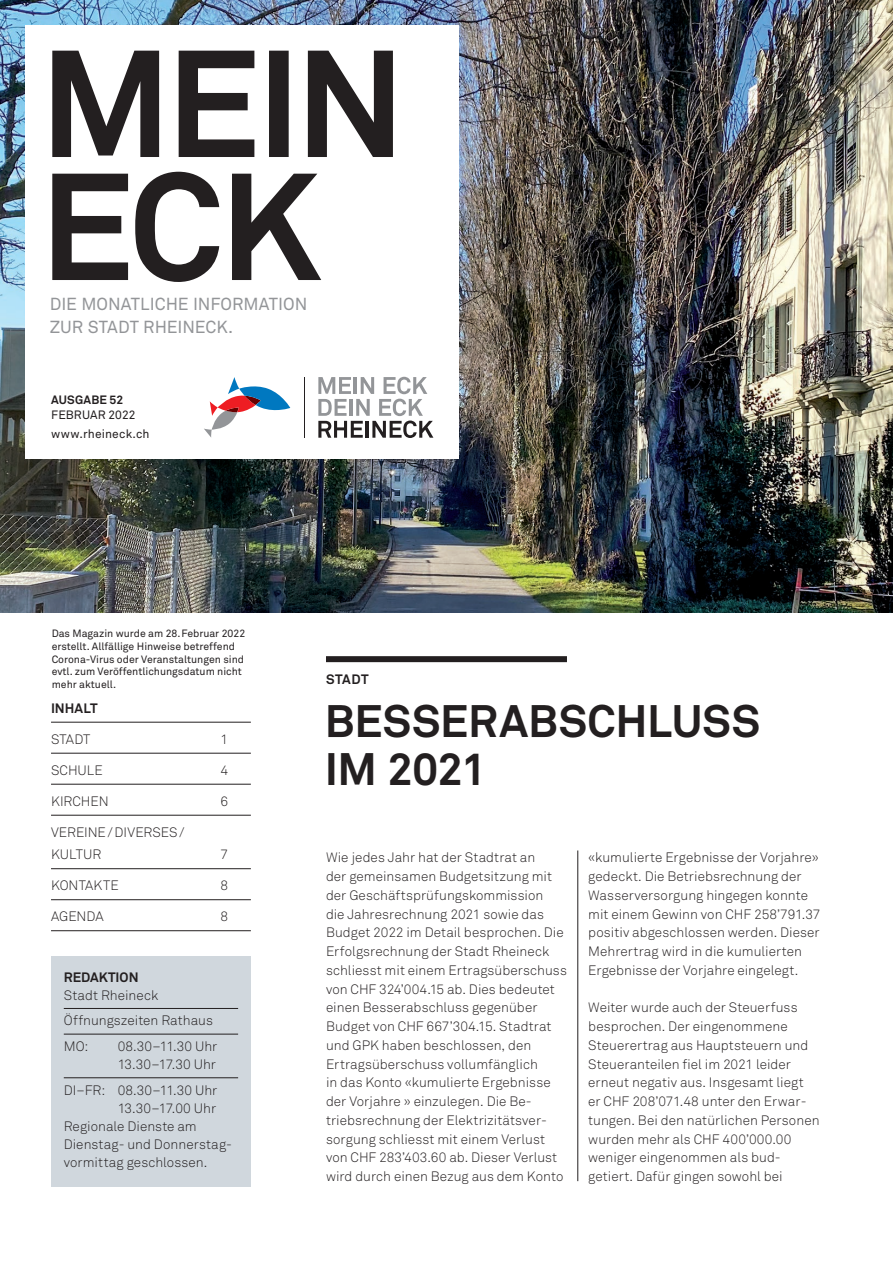
<style>
.page{position:relative;width:893px;height:1263px;background:#fff}
.page>*{position:absolute;margin:0;border:0;box-sizing:border-box;transform-origin:0 0}
.t1{font:700 45px/48px "Akkurat Pro";letter-spacing:-.005em;color:#231f20}
.t2{font:17.25px/22.5px "Akkurat Pro";color:#939598}
.Lauftext{font:300 13.5px/18.8px "Akkurat Pro";letter-spacing:.005em;color:#231f20}
.Lauftext-2{font:700 13.5px "Akkurat Pro";color:#231f20}
.Untertitel___Lead{font:700 13.5px "Akkurat Pro";letter-spacing:.03em;color:#231f20}
.t3{font:12px "Akkurat Pro";letter-spacing:.01em;color:#231f20}
.t4{font:700 12px "Akkurat Pro";letter-spacing:.015em;color:#231f20}
.Legende{font:10.5px/12.6px "Akkurat Pro";color:#231f20}
</style>
<div class="page">
<img style="left:0;top:0;width:893px;height:613px">
<div style="left:51px;top:956px;width:200px;height:230px;background:#d0d7dd"></div>
<hr style="left:64px;top:1008px;width:174px;height:1px;background:#231f20">
<hr style="left:64px;top:1034px;width:174px;height:1px;background:#231f20">
<hr style="left:64px;top:1077px;width:174px;height:1px;background:#231f20">
<div style="left:26px;top:26px;width:433px;height:433px;background:#fff"></div>
<svg style="left:52px;top:51px;width:341px;height:231px"></svg>
<hr style="left:304px;top:377px;width:1px;height:61px;background:#231f20">
<svg style="left:204px;top:377px;width:86px;height:60px"></svg>
<svg style="left:318px;top:377px;width:115px;height:61px"></svg>
<hr style="left:51px;top:722px;width:200px;height:1px;background:#231f20">
<hr style="left:51px;top:753px;width:200px;height:1px;background:#231f20">
<hr style="left:51px;top:784px;width:200px;height:1px;background:#231f20">
<hr style="left:51px;top:815px;width:200px;height:1px;background:#231f20">
<hr style="left:51px;top:868px;width:200px;height:1px;background:#231f20">
<hr style="left:51px;top:899px;width:200px;height:1px;background:#231f20">
<hr style="left:51px;top:930px;width:200px;height:1px;background:#231f20">
<div style="left:326px;top:656px;width:241px;height:6px;background:#231f20"></div>
<hr style="left:577px;top:850px;width:1px;height:331px;background:#231f20">
<p class="t2" style="left:50px;top:294px;width:259px">DIE MONATLICHE INFORMATION<br>ZUR STADT RHEINECK.</p>
<p class="t4" style="left:51px;top:392px;width:73px">AUSGABE 52</p>
<p class="t3" style="left:51px;top:408px;width:86px">FEBRUAR 2022</p>
<p class="t3" style="left:51px;top:427px;width:100px">www.rheineck.ch</p>
<p class="Legende" style="left:52px;top:628px;width:195px">Das Magazin wurde am 28.Februar 2022 erstellt. Allfällige Hinweise betreffend Corona-Virus oder Veranstaltungen sind evtl. zum Veröffentlichungsdatum nicht mehr aktuell.</p>
<p class="Lauftext-2" style="left:51px;top:700px;width:48px">INHALT</p>
<p class="Lauftext" style="left:51px;top:730px;width:41px">STADT</p>
<p class="Lauftext" style="left:220px;top:730px;width:9px">1</p>
<p class="Lauftext" style="left:51px;top:761px;width:53px">SCHULE</p>
<p class="Lauftext" style="left:220px;top:761px;width:9px">4</p>
<p class="Lauftext" style="left:51px;top:792px;width:59px">KIRCHEN</p>
<p class="Lauftext" style="left:220px;top:792px;width:9px">6</p>
<p class="Lauftext" style="left:51px;top:821px;width:135px;line-height:22.5px">VEREINE/DIVERSES/<br>KULTUR</p>
<p class="Lauftext" style="left:220px;top:845px;width:9px">7</p>
<p class="Lauftext" style="left:51px;top:876px;width:69px">KONTAKTE</p>
<p class="Lauftext" style="left:220px;top:876px;width:9px">8</p>
<p class="Lauftext" style="left:51px;top:907px;width:54px">AGENDA</p>
<p class="Lauftext" style="left:220px;top:907px;width:9px">8</p>
<p class="Lauftext-2" style="left:64px;top:968px;width:76px">REDAKTION</p>
<p class="Lauftext" style="left:64px;top:986px;width:96px">Stadt Rheineck</p>
<p class="Lauftext" style="left:64px;top:1011px;width:151px">Öffnungszeiten Rathaus</p>
<p class="Lauftext" style="left:64px;top:1037px;width:26px">MO:</p>
<p class="Lauftext" style="left:118px;top:1037px;width:101px;line-height:18px">08.30–11.30 Uhr<br>13.30–17.30 Uhr</p>
<p class="Lauftext" style="left:64px;top:1081px;width:155px">DI–FR: 08.30–11.30 Uhr</p>
<p class="Lauftext" style="left:118px;top:1099px;width:100px">13.30–17.00 Uhr</p>
<p class="Lauftext" style="left:64px;top:1117px;width:135px">Regionale Dienste am</p>
<p class="Lauftext" style="left:64px;top:1135px;width:170px">Dienstag- und Donnerstag-</p>
<p class="Lauftext" style="left:64px;top:1153px;width:145px">vormittag geschlossen.</p>
<p class="Untertitel___Lead" style="left:326px;top:671px;width:44px">STADT</p>
<p class="t1" style="left:325px;top:698px;width:437px">BESSERABSCHLUSS<br>IM 2021</p>
<p class="Lauftext" style="left:326px;top:848px;width:242px">Wie jedes Jahr hat der Stadtrat an<br>der gemeinsamen Budgetsitzung mit der Geschäftsprüfungskommission<br>die Jahresrechnung 2021 sowie das Budget 2022 im Detail besprochen. Die Erfolgsrechnung der Stadt Rheineck schliesst mit einem Ertragsüberschuss von CHF 324’004.15 ab. Dies bedeutet einen Besserabschluss gegenüber Budget von CHF 667’304.15. Stadtrat und GPK haben beschlossen, den Ertragsüberschuss vollumfänglich<br>in das Konto «kumulierte Ergebnisse der Vorjahre » einzulegen. Die Be&shy;triebsrechnung der Elektrizitätsver&shy;sorgung schliesst mit einem Verlust von CHF 283’403.60 ab. Dieser Verlust wird durch einen Bezug aus dem Konto</p>
<p class="Lauftext" style="left:588px;top:848px;width:234px">«kumulierte Ergebnisse der Vorjahre» gedeckt. Die Betriebsrechnung der Wasserversorgung hingegen konnte mit einem Gewinn von CHF 258’791.37 positiv abgeschlossen werden. Dieser Mehrertrag wird in die kumulierten Ergebnisse der Vorjahre eingelegt.</p>
<p class="Lauftext" style="left:588px;top:998px;width:233px">Weiter wurde auch der Steuerfuss besprochen. Der eingenommene Steuerertrag aus Hauptsteuern und Steueranteilen fiel im 2021 leider erneut negativ aus. Insgesamt liegt er CHF 208’071.48 unter den Erwar&shy;tungen. Bei den natürlichen Personen wurden mehr als CHF 400’000.00 weniger eingenommen als bud&shy;getiert. Dafür gingen sowohl bei</p>
</div>
